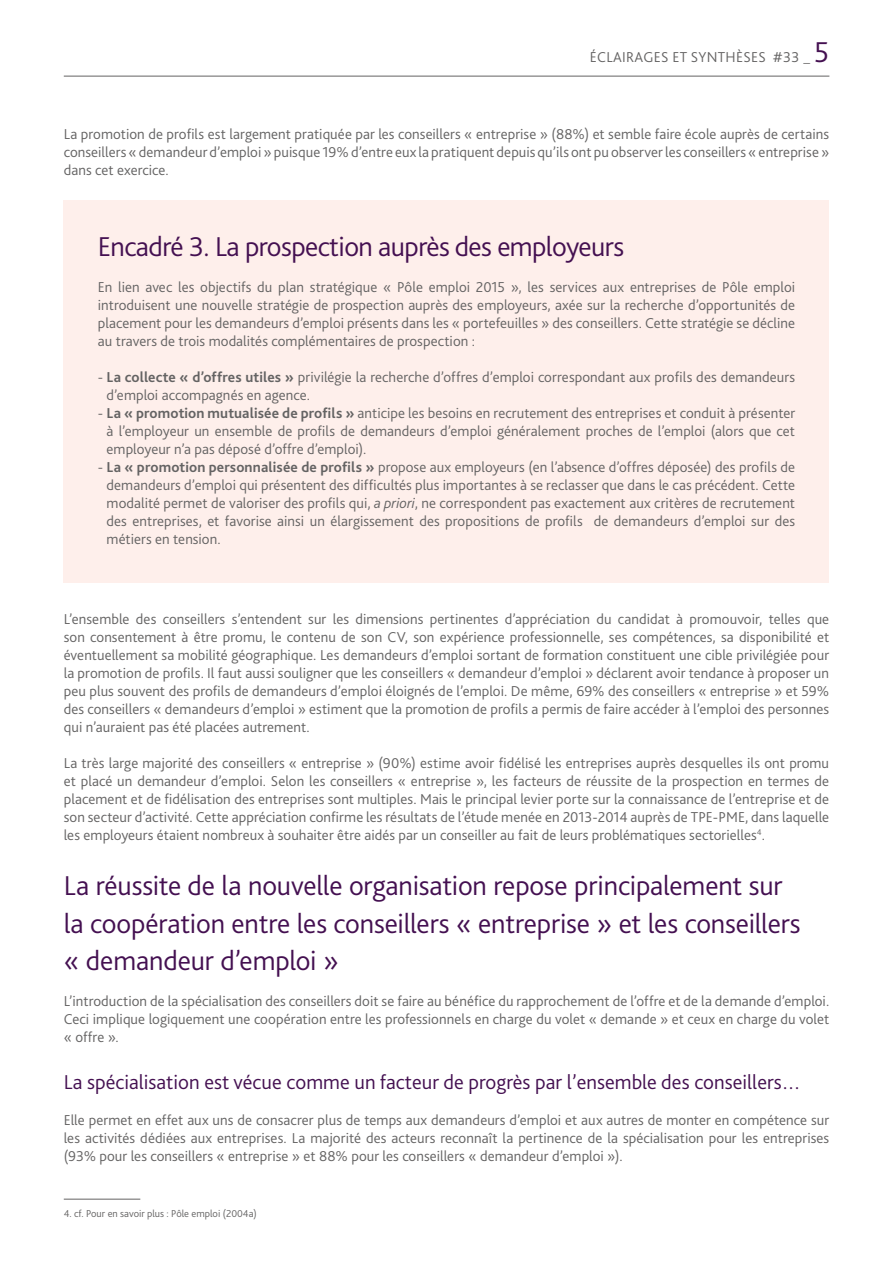
<style>
.page{position:relative;width:893px;height:1263px;background:#fff}
.page>*{position:absolute;margin:0;border:0;box-sizing:border-box;transform-origin:0 0}
.t1{font:300 28.5px/37.5px "Bliss 2";letter-spacing:-.01em;color:#441051}
.t2{font:300 21px "Bliss 2";color:#441051}
.t3{font:300 15px/18px "Bliss 2";letter-spacing:.005em;color:#646363;text-align:justify}
.t4{font:300 10.5px "Bliss 2";color:#646363}
.s1{font-size:30px;color:#441051}
.s2{font-weight:700}
.s3{font-style:italic}
</style>
<div class="page">
<hr style="left:64px;top:76px;width:765px;height:1px;background:#646363">
<div style="left:64px;top:200px;width:765px;height:383px;background:#feefeb"></div>
<hr style="left:64px;top:1199px;width:76px;height:1px;background:#646363">
<p class="t3" style="left:590px;top:48px;width:241px">ÉCLAIRAGES ET SYNTHÈSES #33 _ <span class="s1">5</span></p>
<p class="t3" style="left:64px;top:125px;width:767px">La promotion de profils est largement pratiquée par les conseillers « entreprise » (88%) et semble faire école auprès de certains conseillers « demandeur d’emploi » puisque 19% d’entre eux la pratiquent depuis qu’ils ont pu observer les conseillers « entreprise » dans cet exercice.</p>
<h1 class="t1" style="left:98px;top:227px;width:528px">Encadré 3. La prospection auprès des employeurs</h1>
<p class="t3" style="left:98px;top:278px;width:699px">En lien avec les objectifs du plan stratégique « Pôle emploi 2015 », les services aux entreprises de Pôle emploi introduisent une nouvelle stratégie de prospection auprès des employeurs, axée sur la recherche d’opportunités de placement pour les demandeurs d’emploi présents dans les « portefeuilles » des conseillers. Cette stratégie se décline au travers de trois modalités complémentaires de prospection :</p>
<p class="t3" style="left:107px;top:368px;width:690px;text-indent:-9px">- <span class="s2">La collecte « d’offres utiles »</span> privilégie la recherche d’offres d’emploi correspondant aux profils des demandeurs d’emploi accompagnés en agence.</p>
<p class="t3" style="left:107px;top:404px;width:690px;text-indent:-9px">- <span class="s2">La « promotion mutualisée de profils »</span> anticipe les besoins en recrutement des entreprises et conduit à présenter à l’employeur un ensemble de profils de demandeurs d’emploi généralement proches de l’emploi (alors que cet employeur n’a pas déposé d’offre d’emploi).</p>
<p class="t3" style="left:107px;top:458px;width:690px;text-indent:-9px">- <span class="s2">La « promotion personnalisée de profils »</span> propose aux employeurs (en l’absence d’offres déposée) des profils de demandeurs d’emploi qui présentent des difficultés plus importantes à se reclasser que dans le cas précédent. Cette modalité permet de valoriser des profils qui, <span class="s3">a priori</span>, ne correspondent pas exactement aux critères de recrutement des entreprises, et favorise ainsi un élargissement des propositions de profils de demandeurs d’emploi sur des métiers en tension.</p>
<p class="t3" style="left:64px;top:610px;width:767px">L’ensemble des conseillers s’entendent sur les dimensions pertinentes d’appréciation du candidat à promouvoir, telles que son consentement à être promu, le contenu de son CV, son expérience professionnelle, ses compétences, sa disponibilité et éventuellement sa mobilité géographique. Les demandeurs d’emploi sortant de formation constituent une cible privilégiée pour la promotion de profils. Il faut aussi souligner que les conseillers « demandeur d’emploi » déclarent avoir tendance à proposer un peu plus souvent des profils de demandeurs d’emploi éloignés de l’emploi. De même, 69% des conseillers « entreprise » et 59% des conseillers « demandeurs d’emploi » estiment que la promotion de profils a permis de faire accéder à l’emploi des personnes qui n’auraient pas été placées autrement.</p>
<p class="t3" style="left:64px;top:754px;width:767px">La très large majorité des conseillers « entreprise » (90%) estime avoir fidélisé les entreprises auprès desquelles ils ont promu et placé un demandeur d’emploi. Selon les conseillers « entreprise », les facteurs de réussite de la prospection en termes de placement et de fidélisation des entreprises sont multiples. Mais le principal levier porte sur la connaissance de l’entreprise et de son secteur d’activité. Cette appréciation confirme les résultats de l’étude menée en 2013-2014 auprès de TPE-PME, dans laquelle les employeurs étaient nombreux à souhaiter être aidés par un conseiller au fait de leurs problématiques sectorielles<sup>4</sup>.</p>
<h1 class="t1" style="left:64px;top:867px;width:738px">La réussite de la nouvelle organisation repose principalement sur la coopération entre les conseillers « entreprise » et les conseillers « demandeur d’emploi »</h1>
<p class="t3" style="left:64px;top:992px;width:767px">L’introduction de la spécialisation des conseillers doit se faire au bénéfice du rapprochement de l’offre et de la demande d’emploi.<br>Ceci implique logiquement une coopération entre les professionnels en charge du volet « demande » et ceux en charge du volet « offre ».</p>
<h2 class="t2" style="left:64px;top:1069px;width:738px">La spécialisation est vécue comme un facteur de progrès par l’ensemble des conseillers…</h2>
<p class="t3" style="left:64px;top:1111px;width:767px">Elle permet en effet aux uns de consacrer plus de temps aux demandeurs d’emploi et aux autres de monter en compétence sur les activités dédiées aux entreprises. La majorité des acteurs reconnaît la pertinence de la spécialisation pour les entreprises (93% pour les conseillers « entreprise » et 88% pour les conseillers « demandeur d’emploi »).</p>
<p class="t4" style="left:64px;top:1207px;width:195px">4. cf. Pour en savoir plus : Pôle emploi (2004a)</p>
</div>
